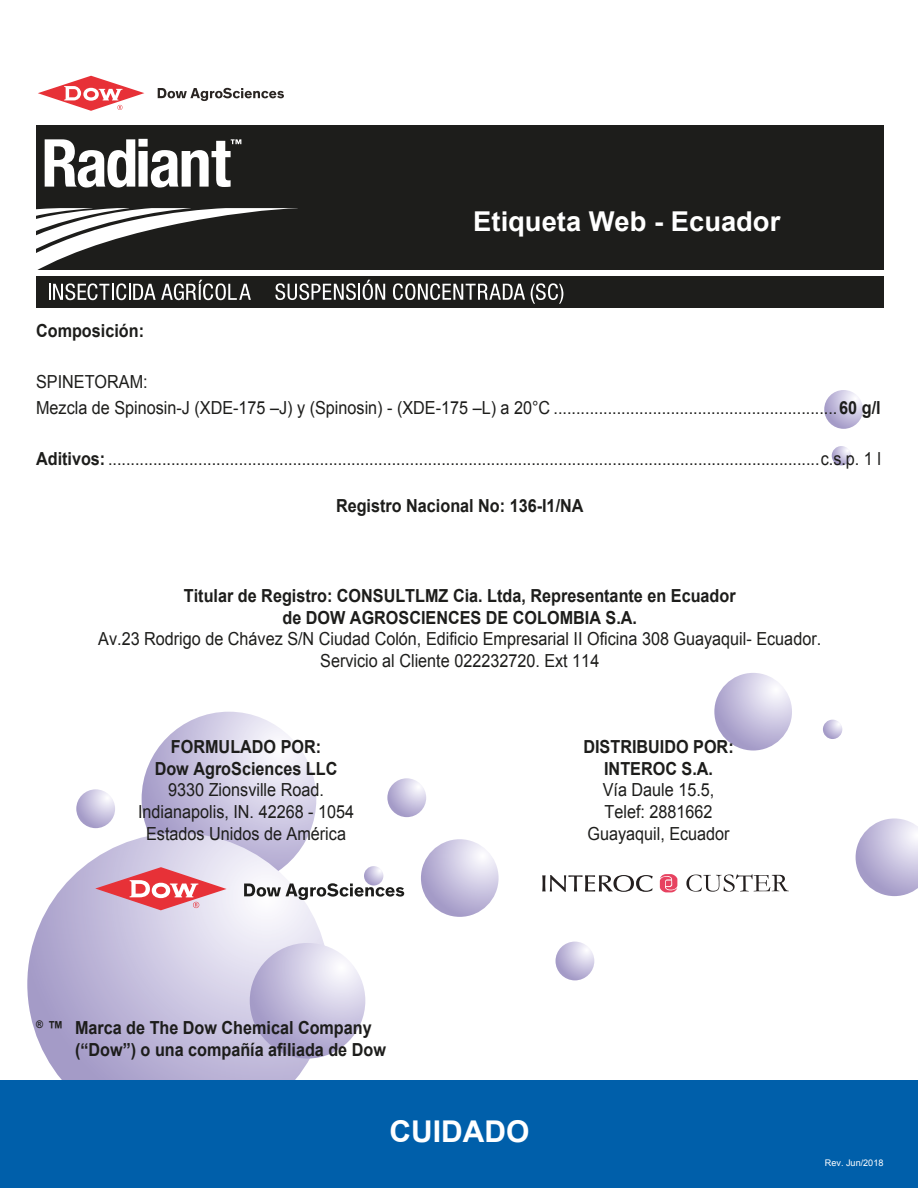
<style>
.page{position:relative;width:918px;height:1188px;background:#fff}
.page>*{position:absolute;margin:0;border:0;box-sizing:border-box;transform-origin:0 0}
.t1{font:700 30px "Arial";color:#fff}
.t2{font:700 27.3px "Arial";color:#fff}
.t3{font:18px/25.5px "Arial";color:#1d1d1b;scale:.9 1}
.t4{font:700 18px/21.6px "Arial";color:#1d1d1b;text-align:center;scale:.9 1}
.t5{font:9.15px "Arial";color:#fff}
.s1{font-weight:700}
</style>
<div class="page">
<svg style="left:142px;top:712px;width:174px;height:174px"></svg>
<svg style="left:27px;top:833px;width:303px;height:302px"></svg>
<svg style="left:250px;top:943px;width:115px;height:116px"></svg>
<svg style="left:421px;top:839px;width:78px;height:78px"></svg>
<svg style="left:714px;top:673px;width:78px;height:78px"></svg>
<svg style="left:856px;top:818px;width:62px;height:78px"></svg>
<svg style="left:387px;top:778px;width:39px;height:39px"></svg>
<svg style="left:556px;top:942px;width:38px;height:38px"></svg>
<svg style="left:76px;top:789px;width:39px;height:39px"></svg>
<svg style="left:824px;top:390px;width:39px;height:39px"></svg>
<svg style="left:832px;top:446px;width:19px;height:19px"></svg>
<svg style="left:823px;top:720px;width:19px;height:19px"></svg>
<svg style="left:364px;top:866px;width:19px;height:20px"></svg>
<div style="left:0;top:1081px;width:918px;height:107px;background:#005faa"></div>
<svg style="left:95px;top:867px;width:132px;height:43px"></svg>
<svg style="left:244px;top:883px;width:160px;height:17px"></svg>
<svg style="left:660px;top:874px;width:17px;height:18px"></svg>
<svg style="left:542px;top:875px;width:111px;height:17px"></svg>
<svg style="left:686px;top:874px;width:103px;height:18px"></svg>
<div style="left:37px;top:125px;width:847px;height:182px;background:#1d1d1b"></div>
<div style="left:36px;top:270px;width:852px;height:6px;background:#fff"></div>
<svg style="left:158px;top:88px;width:126px;height:13px"></svg>
<svg style="left:38px;top:76px;width:106px;height:35px"></svg>
<svg style="left:393px;top:283px;width:132px;height:17px"></svg>
<svg style="left:531px;top:283px;width:32px;height:21px"></svg>
<svg style="left:36px;top:208px;width:349px;height:92px"></svg>
<svg style="left:45px;top:139px;width:196px;height:49px"></svg>
<h2 class="t2" style="left:473px;top:203px;width:309px">Etiqueta Web - Ecuador</h2>
<p class="t4" style="left:36px;top:321px;width:122px">Composición:</p>
<p class="t3" style="left:36px;top:369px;width:940px">SPINETORAM:<br>Mezcla de Spinosin-J (XDE-175 –J) y (Spinosin) - (XDE-175 –L) a 20°C ...............................................................<span class="s1">60 g/l</span></p>
<p class="t3" style="left:36px;top:446px;width:940px"><span class="s1">Aditivos:</span> ..............................................................................................................................................................c.s.p. 1 l</p>
<p class="t4" style="left:336px;top:495px;width:277px">Registro Nacional No: 136-I1/NA</p>
<p class="t4" style="left:184px;top:585px;width:615px">Titular de Registro: CONSULTLMZ Cia. Ltda, Representante en Ecuador de DOW AGROSCIENCES DE COLOMBIA S.A.</p>
<p class="t3" style="left:98px;top:628px;width:805px;line-height:21.6px;text-align:center">Av.23 Rodrigo de Chávez S/N Ciudad Colón, Edificio Empresarial II Oficina 308 Guayaquil- Ecuador.<br>Servicio al Cliente 022232720. Ext 114</p>
<p class="t4" style="left:171px;top:737px;width:168px">FORMULADO POR:</p>
<p class="t4" style="left:583px;top:737px;width:169px">DISTRIBUIDO POR:</p>
<p class="t4" style="left:155px;top:758px;width:205px">Dow AgroSciences LLC</p>
<p class="t4" style="left:604px;top:758px;width:123px">INTEROC S.A.</p>
<p class="t3" style="left:168px;top:778px;width:175px">9330 Zionsville Road.</p>
<p class="t3" style="left:603px;top:778px;width:126px">Vía Daule 15.5,</p>
<p class="t3" style="left:138px;top:799px;width:242px">Indianapolis, IN. 42268 - 1054</p>
<p class="t3" style="left:605px;top:799px;width:122px">Telef: 2881662</p>
<p class="t3" style="left:146px;top:821px;width:224px">Estados Unidos de América</p>
<p class="t3" style="left:587px;top:821px;width:160px">Guayaquil, Ecuador</p>
<p class="t4" style="left:75px;top:1017px;width:347px;text-align:left;text-indent:-39px"><sup>®</sup> ™ Marca de The Dow Chemical Company (“Dow”) o una compañía afiliada de Dow</p>
<h1 class="t1" style="left:390px;top:1111px;width:141px">CUIDADO</h1>
<p class="t5" style="left:825px;top:1157px;width:60px">Rev. Jun/2018</p>
</div>
